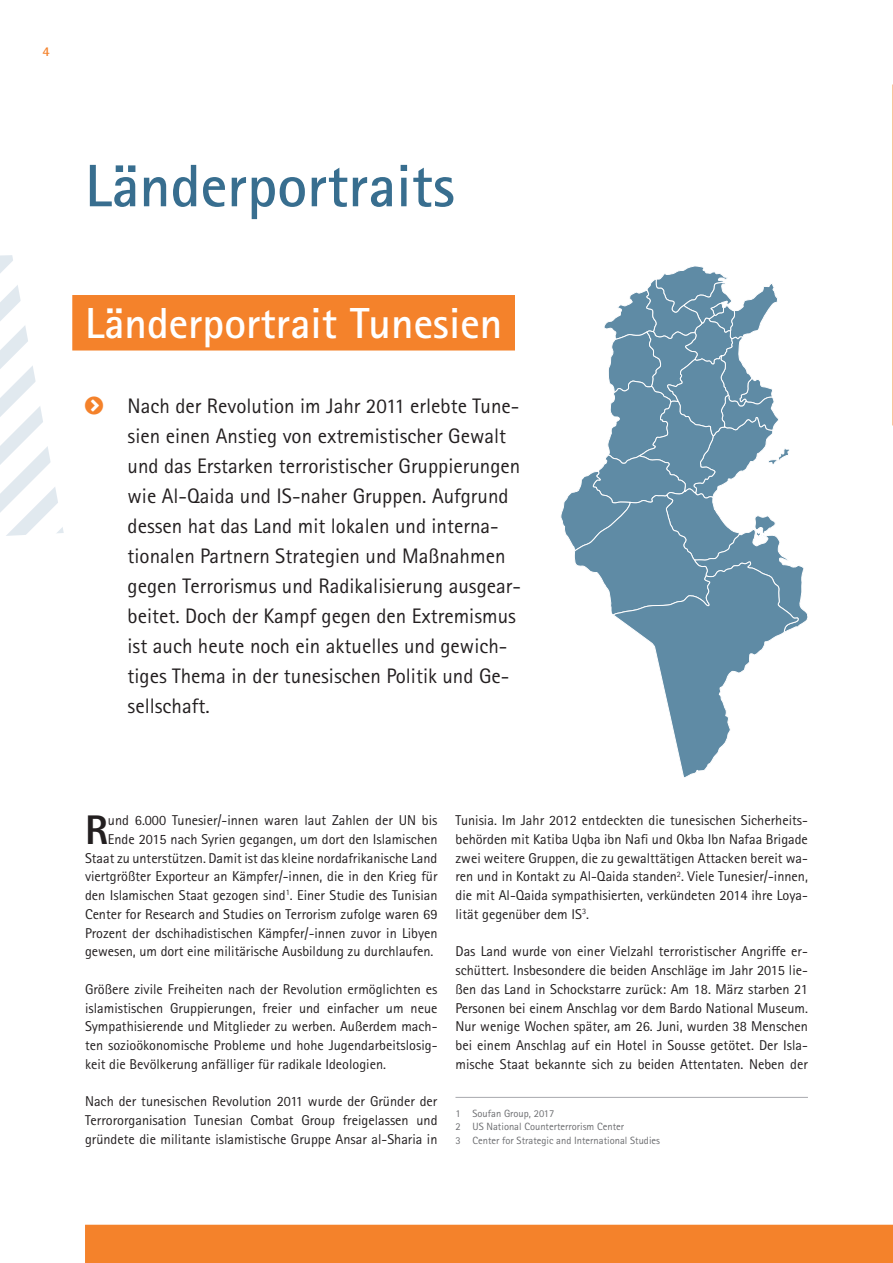
<style>
.page{position:relative;width:893px;height:1263px;background:#fff}
.page>*{position:absolute;margin:0;border:0;box-sizing:border-box;transform-origin:0 0}
.t1{font:700 60px "Rotis Sans Serif Pro";color:#386e8f}
.t2{font:700 43.5px "Rotis Sans Serif Pro";color:#fff}
.t3{font:800 41.4px "Rotis Sans Serif Pro";color:#231f20}
.t4{font:21px/30px "Rotis Sans Serif Pro";color:#231f20}
.t5{font:14.25px/18.8px "Rotis Sans Serif Pro";color:#231f20;text-align:justify}
.t6{font:700 13.5px "Rotis Sans Serif Pro";color:#f4822b}
.t7{font:10.5px/13.5px "Rotis Sans Serif Pro";color:#6c6d70}
</style>
<div class="page">
<div style="left:85px;top:1225px;width:808px;height:38px;background:#f4822b"></div>
<svg style="left:0;top:255px;width:64px;height:281px"></svg>
<svg style="left:892px;top:84px;width:1px;height:342px"></svg>
<svg style="left:561px;top:266px;width:247px;height:512px"></svg>
<div style="left:72px;top:295px;width:443px;height:55px;background:#f4822b"></div>
<hr style="left:455px;top:1097px;width:353px;height:1px;background:#a8a9ad">
<p class="t6" style="left:43px;top:43px;width:9px">4</p>
<h1 class="t1" style="left:85px;top:148px;width:371px">Länderportraits</h1>
<h2 class="t2" style="left:85px;top:295px;width:419px">Länderportrait Tunesien</h2>
<p class="t4" style="left:128px;top:391px;width:395px">Nach der Revolution im Jahr 2011 erlebte Tune&shy;sien einen Anstieg von extremistischer Gewalt und das Erstarken terroristischer Gruppierungen wie Al-Qaida und IS-naher Gruppen. Aufgrund dessen hat das Land mit lokalen und interna&shy;tionalen Partnern Strategien und Maßnahmen gegen Terrorismus und Radikalisierung ausgear&shy;beitet. Doch der Kampf gegen den Extremismus ist auch heute noch ein aktuelles und gewich&shy;tiges Thema in der tunesischen Politik und Ge&shy;sellschaft.</p>
<p class="t5" style="left:85px;top:811px;width:354px;text-align:right">und 6.000 Tunesier/-innen waren laut Zahlen der UN bis Ende 2015 nach Syrien gegangen, um dort den Islamischen Staat zu unterstützen. Damit ist das kleine nordafrikanische Land viertgrößter Exporteur an Kämpfer/-innen, die in den Krieg für den Islamischen Staat gezogen sind<sup>1</sup>. Einer Studie des Tunisian Center for Research and Studies on Terrorism zufolge waren 69<br>Prozent der dschihadistischen Kämpfer/-innen zuvor in Libyen gewesen, um dort eine militärische Ausbildung zu durchlaufen.</p>
<p class="t5" style="left:85px;top:980px;width:354px">Größere zivile Freiheiten nach der Revolution ermöglichten es islamistischen Gruppierungen, freier und einfacher um neue Sympathisierende und Mitglieder zu werben. Außerdem mach&shy;ten sozioökonomische Probleme und hohe Jugendarbeitslosig&shy;keit die Bevölkerung anfälliger für radikale Ideologien.</p>
<p class="t5" style="left:85px;top:1092px;width:354px">Nach der tunesischen Revolution 2011 wurde der Gründer der Terrororganisation Tunesian Combat Group freigelassen und gründete die militante islamistische Gruppe Ansar al-Sharia in</p>
<h3 class="t3" style="left:85px;top:803px;width:25px">R</h3>
<p class="t5" style="left:455px;top:811px;width:354px">Tunisia. Im Jahr 2012 entdeckten die tunesischen Sicherheits&shy;behörden mit Katiba Uqba ibn Nafi und Okba Ibn Nafaa Brigade zwei weitere Gruppen, die zu gewalttätigen Attacken bereit wa&shy;ren und in Kontakt zu Al-Qaida standen<sup>2</sup>. Viele Tunesier/-innen, die mit Al-Qaida sympathisierten, verkündeten 2014 ihre Loya&shy;lität gegenüber dem IS<sup>3</sup>.</p>
<p class="t5" style="left:455px;top:942px;width:354px">Das Land wurde von einer Vielzahl terroristischer Angriffe er&shy;schüttert. Insbesondere die beiden Anschläge im Jahr 2015 lie&shy;ßen das Land in Schockstarre zurück: Am 18. März starben 21<br>Personen bei einem Anschlag vor dem Bardo National Museum.<br>Nur wenige Wochen später, am 26. Juni, wurden 38 Menschen bei einem Anschlag auf ein Hotel in Sousse getötet. Der Isla&shy;mische Staat bekannte sich zu beiden Attentaten. Neben der</p>
<p class="t7" style="left:455px;top:1107px;width:206px">1 Soufan Group, 2017<br>2 US National Counterterrorism Center<br>3 Center for Strategic and International Studies</p>
</div>
